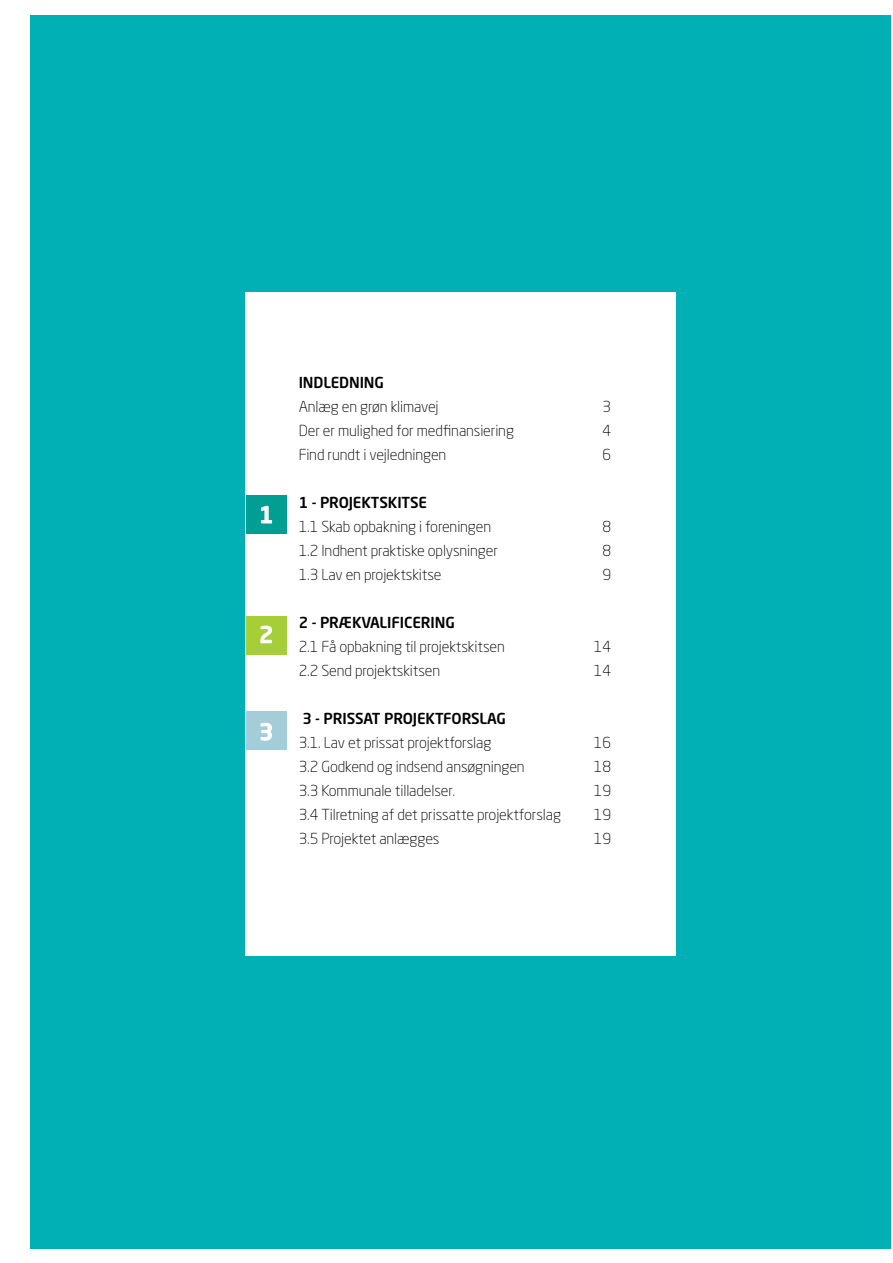
<style>
.page{position:relative;width:893px;height:1263px;background:#fff}
.page>*{position:absolute;margin:0;border:0;box-sizing:border-box;transform-origin:0 0}
.t1{font:500 22.35px "Neo Sans Std";color:#fff}
.t2{font:300 15px "Neo Sans Std";letter-spacing:-.01em;color:#000}
.t3{font:500 15px "Neo Sans Std";letter-spacing:-.01em;color:#000}
</style>
<div class="page">
<div style="left:30px;top:15px;width:860px;height:1233px;background:#00b0b5"></div>
<div style="left:245px;top:293px;width:431px;height:662px;background:#fff"></div>
<div style="left:246px;top:495px;width:41px;height:39px;background:#009e93"></div>
<div style="left:246px;top:616px;width:41px;height:39px;background:#a6ce39"></div>
<div style="left:246px;top:711px;width:41px;height:39px;background:#a3cdd8"></div>
<svg style="left:261px;top:506px;width:11px;height:18px"></svg>
<svg style="left:260px;top:625px;width:12px;height:18px"></svg>
<svg style="left:260px;top:722px;width:12px;height:19px"></svg>
<h1 class="t1" style="left:259px;top:501px;width:16px">1</h1>
<h1 class="t1" style="left:259px;top:620px;width:16px">2</h1>
<h1 class="t1" style="left:259px;top:718px;width:16px">3</h1>
<p class="t3" style="left:299px;top:373px;width:87px">INDLEDNING</p>
<p class="t2" style="left:299px;top:397px;width:142px">anlæg en grøn klimavej</p>
<p class="t2" style="left:602px;top:397px;width:10px">3</p>
<p class="t2" style="left:299px;top:421px;width:217px">der er mulighed for medfinansiering</p>
<p class="t2" style="left:602px;top:421px;width:10px">4</p>
<p class="t2" style="left:299px;top:445px;width:149px">find rundt i vejledningen</p>
<p class="t2" style="left:602px;top:445px;width:10px">6</p>
<p class="t3" style="left:299px;top:493px;width:130px">1 - PROJEKTSKITSE</p>
<p class="t2" style="left:299px;top:517px;width:194px">1.1 Skab opbakning i foreningen</p>
<p class="t2" style="left:602px;top:517px;width:10px">8</p>
<p class="t2" style="left:299px;top:541px;width:201px">1.2 indhent praktiske oplysninger</p>
<p class="t2" style="left:602px;top:541px;width:10px">8</p>
<p class="t2" style="left:299px;top:565px;width:144px">1.3 lav en projektskitse</p>
<p class="t2" style="left:602px;top:565px;width:10px">9</p>
<p class="t3" style="left:299px;top:613px;width:158px">2 - PRÆKVALIFICERING</p>
<p class="t2" style="left:299px;top:637px;width:208px">2.1 få opbakning til projektskitsen</p>
<p class="t2" style="left:594px;top:637px;width:19px">14</p>
<p class="t2" style="left:299px;top:661px;width:143px">2.2 Send projektskitsen</p>
<p class="t2" style="left:594px;top:661px;width:19px">14</p>
<p class="t3" style="left:302px;top:709px;width:205px">3 - PRISSAT PROJEKTFORSLAG</p>
<p class="t2" style="left:299px;top:733px;width:194px">3.1. lav et prissat projektforslag</p>
<p class="t2" style="left:594px;top:733px;width:19px">16</p>
<p class="t2" style="left:299px;top:757px;width:227px">3.2 godkend og indsend ansøgningen</p>
<p class="t2" style="left:594px;top:757px;width:19px">18</p>
<p class="t2" style="left:299px;top:781px;width:158px">3.3 kommunale tilladelser.</p>
<p class="t2" style="left:594px;top:781px;width:19px">19</p>
<p class="t2" style="left:299px;top:805px;width:264px">3.4 tilretning af det prissatte projektforslag</p>
<p class="t2" style="left:594px;top:805px;width:19px">19</p>
<p class="t2" style="left:299px;top:829px;width:142px">3.5 projektet anlægges</p>
<p class="t2" style="left:594px;top:829px;width:19px">19</p>
</div>
